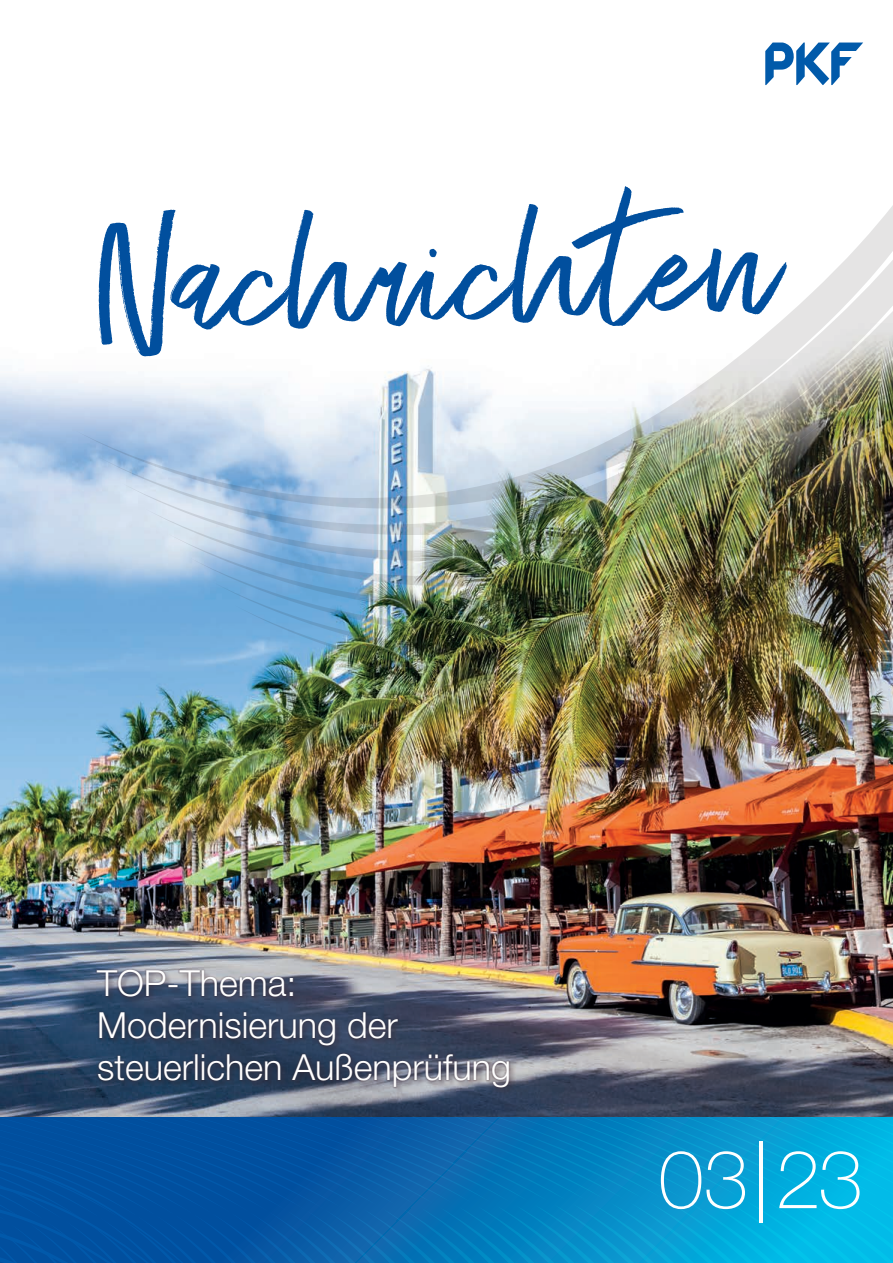
<style>
.page{position:relative;width:893px;height:1263px;background:#fff}
.page>*{position:absolute;margin:0;border:0;box-sizing:border-box;transform-origin:0 0}
.t1{font:173.55px "Exceptional";color:#014f9e}
.t2{font:100 81px "Helvetica Neue LT Std";color:#fff}
.t3{font:300 36px/42px "Helvetica Neue LT Std";color:#fff}
</style>
<div class="page">
<img style="left:0;top:42px;width:893px;height:1075px">
<div style="left:96px;top:968px;width:420px;height:127px;background:#3c262e;opacity:.5"></div>
<div style="left:95px;top:968px;width:416px;height:121px;background:#3c262e;opacity:.7"></div>
<svg style="left:765px;top:43px;width:98px;height:42px"></svg>
<svg style="left:75px;top:115px;width:23px;height:394px"></svg>
<svg style="left:98px;top:115px;width:23px;height:420px"></svg>
<svg style="left:121px;top:115px;width:23px;height:446px"></svg>
<svg style="left:144px;top:115px;width:23px;height:472px"></svg>
<svg style="left:167px;top:115px;width:23px;height:497px"></svg>
<svg style="left:190px;top:115px;width:22px;height:521px"></svg>
<svg style="left:212px;top:115px;width:22px;height:545px"></svg>
<img style="left:234px;top:115px;width:659px;height:569px">
<svg style="left:0;top:1117px;width:893px;height:146px;background:#0475b8"></svg>
<p class="t1" style="left:90px;top:158px;width:686px;rotate:-2deg">Nachrichten</p>
<p class="t3" style="left:97px;top:962px;width:201px">TOP-Thema:</p>
<p class="t3" style="left:97px;top:1004px;width:416px">Modernisierung der steuerlichen Außenprüfung</p>
<p class="t2" style="left:659px;top:1133px;width:206px">03|23</p>
</div>
